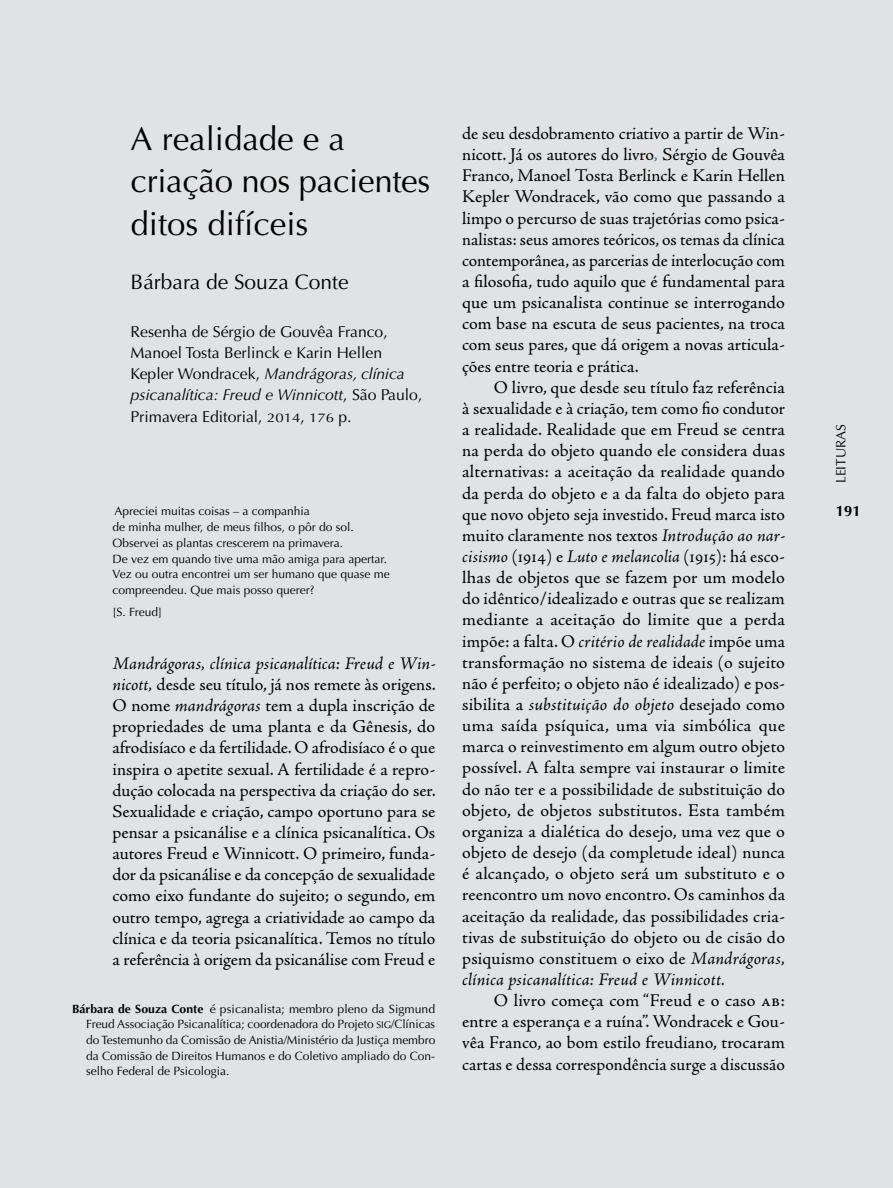
<style>
.page{position:relative;width:893px;height:1188px;background:#e1e2e3}
.page>*{position:absolute;margin:0;border:0;box-sizing:border-box;transform-origin:0 0}
.t1{font:33px/42.3px "Optima LT Std";color:#000}
.t2{font:21px "Optima LT Std";color:#000}
.t3{font:18px/21.1px "Adobe Jenson Pro";color:#000;text-align:justify}
.t4{font:15.75px/21.1px "Optima LT Std";color:#000}
.t5{font:700 15px "Optima LT Std";color:#000}
.t6{font:13.5px "Optima LT Std";color:#000}
.t7{font:12px/15.8px "Optima LT Std";color:#000}
.s1{font-style:italic}
.s2{font-size:12.6px}
.s3{font-weight:700}
.s4{font-family:"Optima LT Std SC800";font-size:9.6px}
.s5{font-style:italic;color:#0070c0}
</style>
<div class="page">
<h1 class="t1" style="left:130px;top:118px;width:301px">A realidade e a criação nos pacientes ditos difíceis</h1>
<p class="t2" style="left:130px;top:269px;width:219px">Bárbara de Souza Conte</p>
<p class="t4" style="left:130px;top:321px;width:293px">Resenha de Sérgio de Gouvêa Franco, Manoel Tosta Berlinck e Karin Hellen Kepler Wondracek, <span class="s1">Mandrágoras, clínica psicanalítica: Freud e Winnicott</span>, São Paulo, Primavera Editorial, <span class="s2">2014</span>, <span class="s2">176</span> p.</p>
<p class="t7" style="left:112px;top:504px;width:279px">Apreciei muitas coisas – a companhia<br>de minha mulher, de meus filhos, o pôr do sol.<br>Observei as plantas crescerem na primavera.<br>De vez em quando tive uma mão amiga para apertar.<br>Vez ou outra encontrei um ser humano que quase me compreendeu. Que mais posso querer?</p>
<p class="t7" style="left:112px;top:604px;width:51px">[S. Freud]</p>
<p class="t3" style="left:112px;top:653px;width:325px"><span class="s1">Mandrágoras, clínica psicanalítica: Freud e Win&shy;nicott,</span> desde seu título, já nos remete às origens.<br>O nome <span class="s1">mandrágoras</span> tem a dupla inscrição de propriedades de uma planta e da Gênesis, do afrodisíaco e da fertilidade. O afrodisíaco é o que inspira o apetite sexual. A fertilidade é a repro&shy;dução colocada na perspectiva da criação do ser.<br>Sexualidade e criação, campo oportuno para se pensar a psicanálise e a clínica psicanalítica. Os autores Freud e Winnicott. O primeiro, funda&shy;dor da psicanálise e da concepção de sexualidade como eixo fundante do sujeito; o segundo, em outro tempo, agrega a criatividade ao campo da clínica e da teoria psicanalítica. Temos no título a referência à origem da psicanálise com Freud e</p>
<p class="t7" style="left:86px;top:1001px;width:351px;text-align:justify;text-indent:-14px"><span class="s3">Bárbara de Souza Conte</span> é psicanalista; membro pleno da Sigmund Freud Associação Psicanalítica; coordenadora do Projeto <span class="s4">sig</span>/Clínicas do Testemunho da Comissão de Anistia/Ministério da Justiça membro da Comissão de Direitos Humanos e do Coletivo ampliado do Con&shy;selho Federal de Psicologia.</p>
<p class="t3" style="left:462px;top:123px;width:324px">de seu desdobramento criativo a partir de Win&shy;nicott. Já os autores do livro<span class="s5">,</span> Sérgio de Gouvêa Franco, Manoel Tosta Berlinck e Karin Hellen Kepler Wondracek, vão como que passando a limpo o percurso de suas trajetórias como psica&shy;nalistas: seus amores teóricos, os temas da clínica contemporânea, as parcerias de interlocução com a filosofia, tudo aquilo que é fundamental para que um psicanalista continue se interrogando com base na escuta de seus pacientes, na troca com seus pares, que dá origem a novas articula&shy;ções entre teoria e prática.</p>
<p class="t3" style="left:462px;top:377px;width:324px;text-indent:32px">O livro, que desde seu título faz referência à sexualidade e à criação, tem como fio condutor a realidade. Realidade que em Freud se centra na perda do objeto quando ele considera duas alternativas: a aceitação da realidade quando da perda do objeto e a da falta do objeto para que novo objeto seja investido. Freud marca isto muito claramente nos textos <span class="s1">Introdução ao nar&shy;cisismo</span> (1914) e <span class="s1">Luto e melancolia</span> (1915): há esco&shy;lhas de objetos que se fazem por um modelo do idêntico/idealizado e outras que se realizam mediante a aceitação do limite que a perda impõe: a falta. O <span class="s1">critério de realidade</span> impõe uma transformação no sistema de ideais (o sujeito não é perfeito; o objeto não é idealizado) e pos&shy;sibilita a <span class="s1">substituição do objeto</span> desejado como uma saída psíquica, uma via simbólica que marca o reinvestimento em algum outro objeto possível. A falta sempre vai instaurar o limite do não ter e a possibilidade de substituição do objeto, de objetos substitutos. Esta também organiza a dialética do desejo, uma vez que o objeto de desejo (da completude ideal) nunca é alcançado, o objeto será um substituto e o reencontro um novo encontro. Os caminhos da aceitação da realidade, das possibilidades cria&shy;tivas de substituição do objeto ou de cisão do psiquismo constituem o eixo de <span class="s1">Mandrágoras, clínica psicanalítica: Freud e Winnicott.</span></p>
<p class="t3" style="left:462px;top:990px;width:324px;text-indent:32px">O livro começa com “Freud e o caso AB: entre a esperança e a ruína”. Wondracek e Gou&shy;vêa Franco, ao bom estilo freudiano, trocaram cartas e dessa correspondência surge a discussão</p>
<p class="t6" style="left:833px;top:483px;width:61px;rotate:-90deg">LEITURAS</p>
<p class="t5" style="left:836px;top:502px;width:27px">191</p>
</div>
